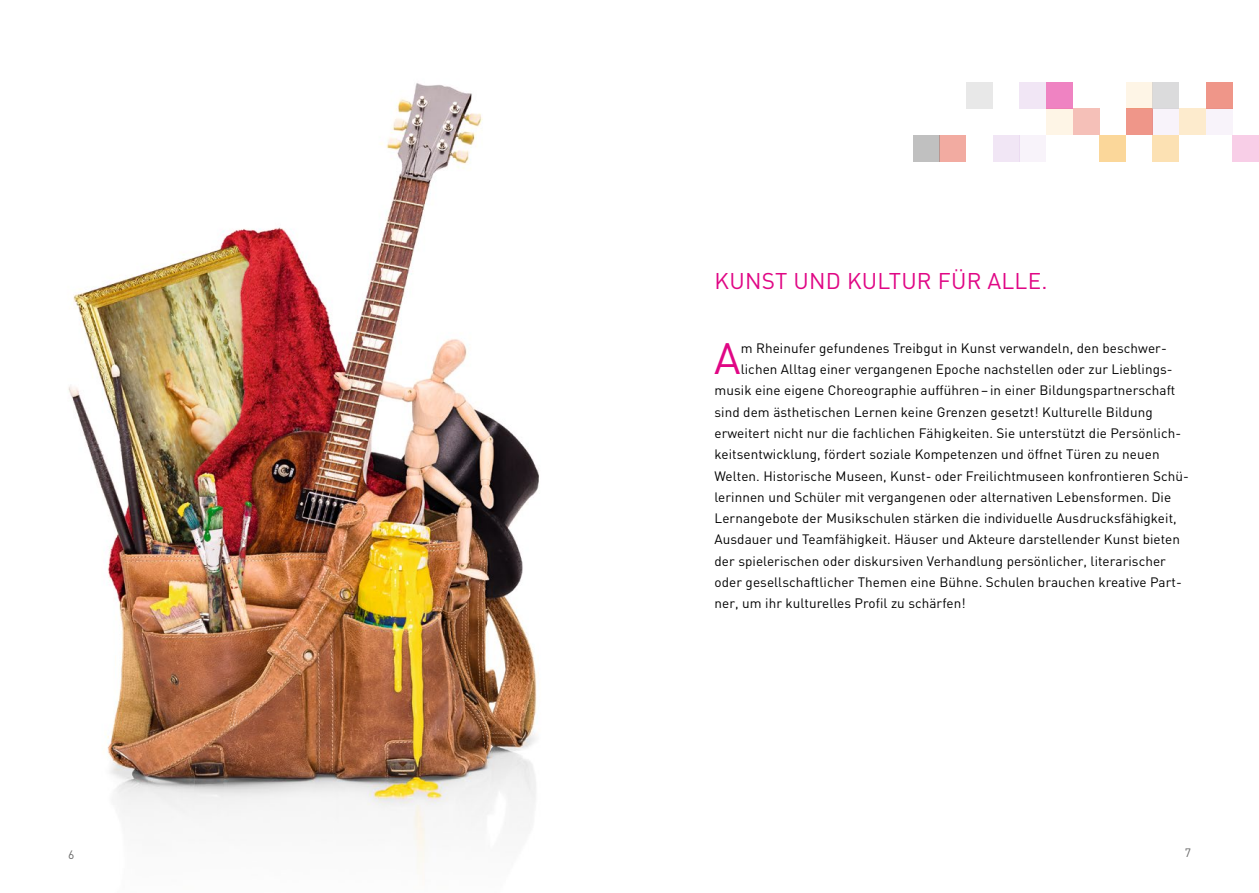
<style>
.page{position:relative;width:1259px;height:893px;background:#fff}
.page>*{position:absolute;margin:0;border:0;box-sizing:border-box;transform-origin:0 0}
.t1{font:43.35px "DIN";color:#e00785}
.t2{font:22.5px "DIN";letter-spacing:.01em;color:#e00785}
.t3{font:13.5px "DIN";letter-spacing:.005em;color:#000}
.t4{font:12px "DIN";color:#676767}
</style>
<div class="page">
<img style="left:68px;top:83px;width:471px;height:786px">
<div style="left:939px;top:135px;width:27px;height:27px;background:#f2aba1"></div>
<div style="left:966px;top:82px;width:26px;height:26px;background:#e8e8e8"></div>
<div style="left:1099px;top:135px;width:27px;height:27px;background:#fbd79a"></div>
<div style="left:1179px;top:108px;width:26px;height:27px;background:#fdebcd"></div>
<div style="left:1019px;top:135px;width:27px;height:27px;background:#f8f3fa"></div>
<div style="left:1019px;top:82px;width:27px;height:26px;background:#f1e6f5"></div>
<div style="left:993px;top:135px;width:26px;height:27px;background:#f1e6f5"></div>
<div style="left:1046px;top:108px;width:26px;height:27px;background:#fef5e6"></div>
<div style="left:1046px;top:82px;width:26px;height:26px;background:#ef83c2"></div>
<div style="left:1072px;top:108px;width:27px;height:27px;background:#f5c0b8"></div>
<div style="left:1126px;top:108px;width:26px;height:27px;background:#ef9689"></div>
<div style="left:1126px;top:82px;width:26px;height:26px;background:#fef5e6"></div>
<div style="left:1152px;top:135px;width:27px;height:27px;background:#fce1b3"></div>
<div style="left:1152px;top:108px;width:27px;height:27px;background:#f8f3fa"></div>
<div style="left:1152px;top:82px;width:27px;height:26px;background:#dbdbdc"></div>
<div style="left:913px;top:135px;width:26px;height:27px;background:#c0c0c0"></div>
<div style="left:1232px;top:135px;width:27px;height:27px;background:#f8cee7"></div>
<div style="left:1205px;top:108px;width:27px;height:27px;background:#f8f3fa"></div>
<div style="left:1205px;top:82px;width:27px;height:26px;background:#ef9689"></div>
<h2 class="t2" style="left:714px;top:267px;width:334px">KUNST UND KULTUR FÜR ALLE.</h2>
<h1 class="t1" style="left:714px;top:331px;width:28px">A</h1>
<p class="t3" style="left:741px;top:340px;width:427px">m Rheinufer gefundenes Treibgut in Kunst verwandeln, den beschwer-</p>
<p class="t3" style="left:741px;top:361px;width:433px">lichen Alltag einer vergangenen Epoche nachstellen oder zur Lieblings-</p>
<p class="t3" style="left:714px;top:382px;width:462px">musik eine eigene Choreographie aufführen– in einer Bildungspartnerschaft</p>
<p class="t3" style="left:714px;top:403px;width:439px">sind dem ästhetischen Lernen keine Grenzen gesetzt! Kulturelle Bildung</p>
<p class="t3" style="left:714px;top:425px;width:468px">erweitert nicht nur die fachlichen Fähigkeiten. Sie unterstützt die Persönlich-</p>
<p class="t3" style="left:714px;top:446px;width:446px">keitsentwicklung, fördert soziale Kompetenzen und öffnet Türen zu neuen</p>
<p class="t3" style="left:714px;top:467px;width:476px">Welten. Historische Museen, Kunst- oder Freilichtmuseen konfrontieren Schü-</p>
<p class="t3" style="left:714px;top:488px;width:458px">lerinnen und Schüler mit vergangenen oder alternativen Lebensformen. Die</p>
<p class="t3" style="left:714px;top:510px;width:464px">Lernangebote der Musikschulen stärken die individuelle Ausdrucksfähigkeit,</p>
<p class="t3" style="left:714px;top:531px;width:467px">Ausdauer und Teamfähigkeit. Häuser und Akteure darstellender Kunst bieten</p>
<p class="t3" style="left:714px;top:552px;width:453px">der spielerischen oder diskursiven Verhandlung persönlicher, literarischer</p>
<p class="t3" style="left:714px;top:574px;width:469px">oder gesellschaftlicher Themen eine Bühne. Schulen brauchen kreative Part-</p>
<p class="t3" style="left:714px;top:595px;width:252px">ner, um ihr kulturelles Profil zu schärfen!</p>
<p class="t4" style="left:68px;top:847px;width:8px">6</p>
<p class="t4" style="left:1184px;top:845px;width:8px">7</p>
</div>
